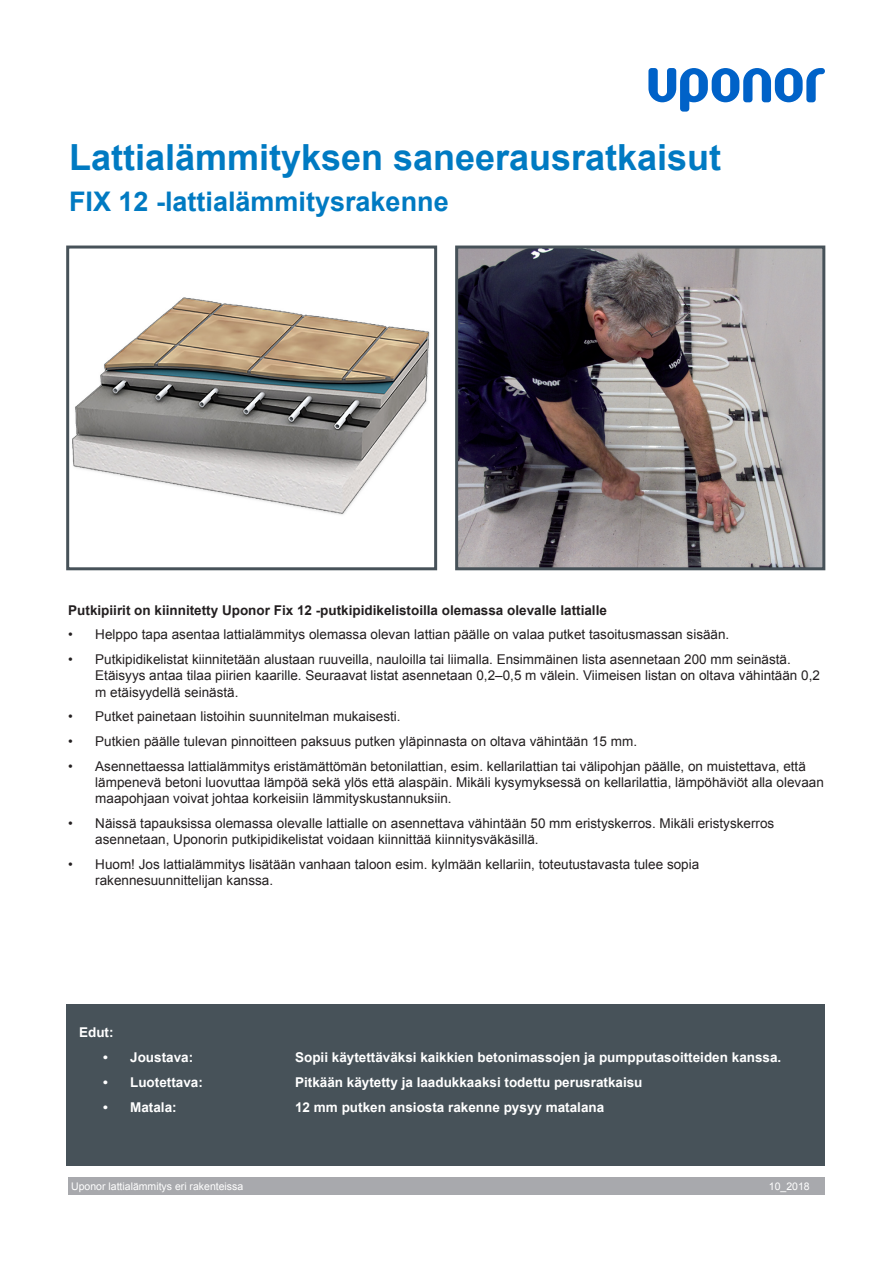
<style>
.page{position:relative;width:893px;height:1263px;background:#fff}
.page>*{position:absolute;margin:0;border:0;box-sizing:border-box;transform-origin:0 0}
.Otsikko{font:700 36px "Arial";color:#007ac2}
.Otsikko-2{font:700 27px "Arial";color:#007ac2}
.t1{font:13.5px/16.2px "Arial";color:#231f20}
.leipis{font:700 13.5px "Arial";color:#fff}
.leipis-2{font:700 13.5px "Arial";color:#231f20}
.Otsikko-3{font:10.5px "Arial";color:#fff}
</style>
<div class="page">
<svg style="left:648px;top:68px;width:177px;height:44px"></svg>
<div style="left:68px;top:1178px;width:757px;height:17px;background:#a8a9ad"></div>
<img style="left:459px;top:250px;width:362px;height:316px">
<div style="left:455px;top:246px;width:370px;height:324px;border:3px solid #475259"></div>
<img style="left:72px;top:297px;width:358px;height:218px">
<div style="left:66px;top:246px;width:371px;height:324px;border:3px solid #475259"></div>
<div style="left:66px;top:1004px;width:759px;height:161px;background:#475259"></div>
<p class="Otsikko" style="left:69px;top:133px;width:654px">Lattialämmityksen saneerausratkaisut</p>
<p class="Otsikko-2" style="left:69px;top:183px;width:381px">FIX 12 -lattialämmitysrakenne</p>
<p class="leipis-2" style="left:68px;top:601px;width:540px">Putkipiirit on kiinnitetty Uponor Fix 12 -putkipidikelistoilla olemassa olevalle lattialle</p>
<p class="t1" style="left:68px;top:627px;width:663px">• Helppo tapa asentaa lattialämmitys olemassa olevan lattian päälle on valaa putket tasoitusmassan sisään.</p>
<p class="t1" style="left:95px;top:651px;width:726px;text-indent:-27px">• Putkipidikelistat kiinnitetään alustaan ruuveilla, nauloilla tai liimalla. Ensimmäinen lista asennetaan 200 mm seinästä.<br>Etäisyys antaa tilaa piirien kaarille. Seuraavat listat asennetaan 0,2–0,5 m välein. Viimeisen listan on oltava vähintään 0,2 m etäisyydellä seinästä.</p>
<p class="t1" style="left:68px;top:708px;width:334px">• Putket painetaan listoihin suunnitelman mukaisesti.</p>
<p class="t1" style="left:68px;top:733px;width:570px">• Putkien päälle tulevan pinnoitteen paksuus putken yläpinnasta on oltava vähintään 15 mm.</p>
<p class="t1" style="left:95px;top:758px;width:730px;text-indent:-27px">• Asennettaessa lattialämmitys eristämättömän betonilattian, esim. kellarilattian tai välipohjan päälle, on muistettava, että lämpenevä betoni luovuttaa lämpöä sekä ylös että alaspäin. Mikäli kysymyksessä on kellarilattia, lämpöhäviöt alla olevaan maapohjaan voivat johtaa korkeisiin lämmityskustannuksiin.</p>
<p class="t1" style="left:95px;top:815px;width:680px;text-indent:-27px">• Näissä tapauksissa olemassa olevalle lattialle on asennettava vähintään 50 mm eristyskerros. Mikäli eristyskerros asennetaan, Uponorin putkipidikelistat voidaan kiinnittää kiinnitysväkäsillä.</p>
<p class="t1" style="left:95px;top:856px;width:605px;text-indent:-27px">• Huom! Jos lattialämmitys lisätään vanhaan taloon esim. kylmään kellariin, toteutustavasta tulee sopia rakennesuunnittelijan kanssa.</p>
<p class="leipis" style="left:79px;top:1023px;width:36px">Edut:</p>
<p class="leipis" style="left:103px;top:1048px;width:92px">• Joustava:</p>
<p class="leipis" style="left:295px;top:1048px;width:488px">Sopii käytettäväksi kaikkien betonimassojen ja pumpputasoitteiden kanssa.</p>
<p class="leipis" style="left:103px;top:1073px;width:101px">• Luotettava:</p>
<p class="leipis" style="left:295px;top:1073px;width:349px">Pitkään käytetty ja laadukkaaksi todettu perusratkaisu</p>
<p class="leipis" style="left:103px;top:1098px;width:75px">• Matala:</p>
<p class="leipis" style="left:295px;top:1098px;width:311px">12 mm putken ansiosta rakenne pysyy matalana</p>
<p class="Otsikko-3" style="left:71px;top:1180px;width:174px">Uponor lattialämmitys eri rakenteissa</p>
<p class="Otsikko-3" style="left:769px;top:1180px;width:42px">10_2018</p>
</div>
